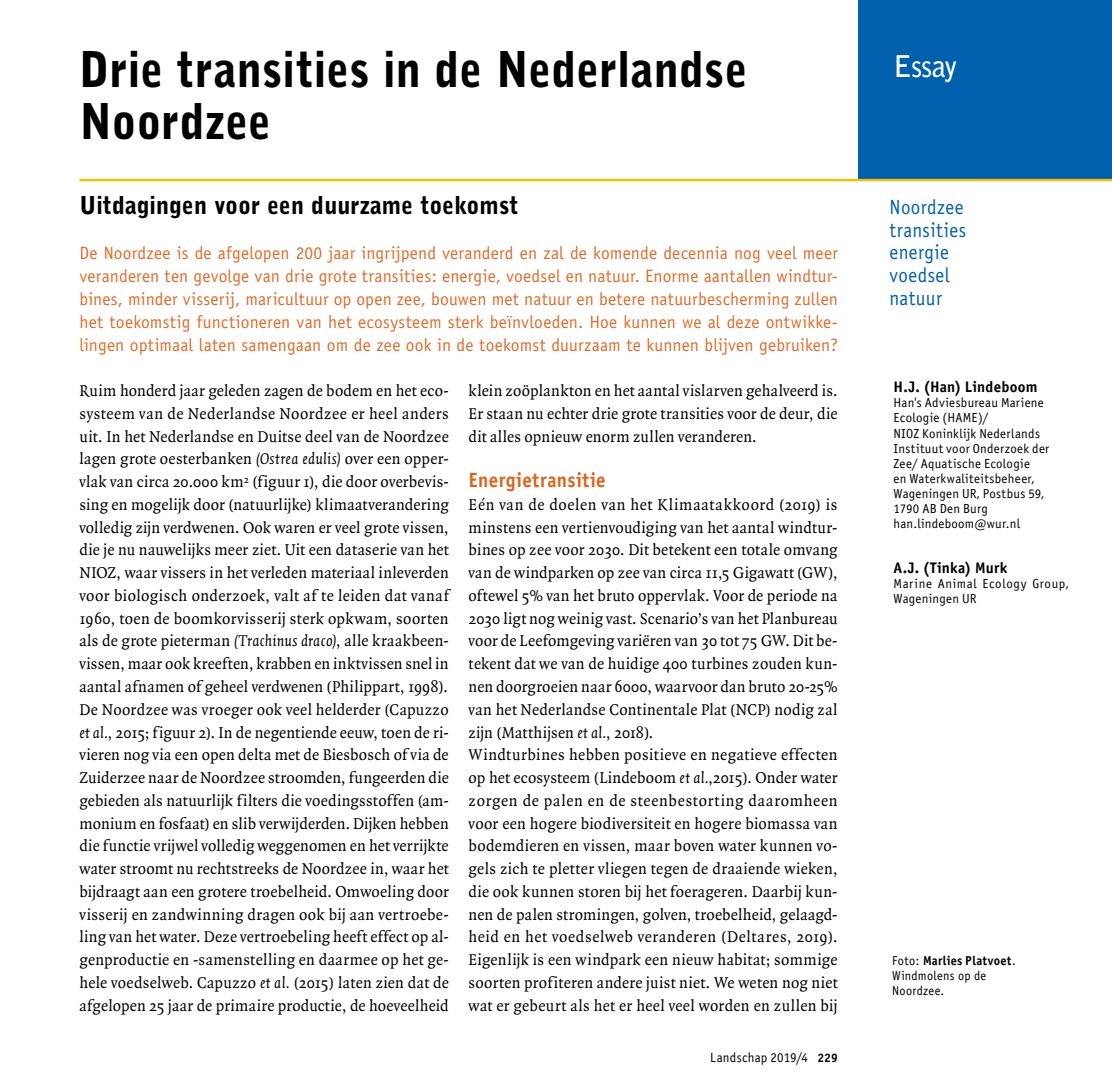
<style>
.page{position:relative;width:1112px;height:1092px;background:#fff}
.page>*{position:absolute;margin:0;border:0;box-sizing:border-box;transform-origin:0 0}
.t1{font:900 49px/52.5px "Bell Gothic";letter-spacing:.005em;color:#000;scale:.92 1}
.t2{font:700 29.75px "Bell Gothic";letter-spacing:-.015em;color:#fff;scale:.92 1}
.t3{font:900 24.5px "Bell Gothic";letter-spacing:.005em;color:#000;scale:.95 1}
.t4{font:20.65px/22.8px "Officina Sans ITC";letter-spacing:.02em;color:#0060ae;scale:.92 1}
.t5{font:20.65px "Officina Sans Bold ITC";letter-spacing:.02em;color:#dc651e;scale:.92 1}
.t6{font:17.85px/22.8px "Officina Sans";letter-spacing:.01em;color:#df6d2c;text-align:justify}
.t7{font:16.8px/22.8px "Quadraat OT";letter-spacing:.02em;color:#000;text-align:justify;scale:.96 1}
.t8{font:15.4px "Officina Sans Bold ITC";letter-spacing:.015em;color:#000}
.t9{font:13.47px "Officina Sans ITC";letter-spacing:.015em;color:#000;scale:.96 1}
.t10{font:13.12px/15px "Officina Sans ITC";letter-spacing:.02em;color:#000}
.t11{font:13.12px/15px "Officina Sans ITC";letter-spacing:.045em;color:#000}
.t12{font:12.95px/15px "Officina Sans";letter-spacing:.02em;color:#000;scale:.95 1}
.t13{font:12.95px "Officina Sans Bold ITC";letter-spacing:.025em;color:#000;scale:.95 1}
.s1{font-style:italic}
.s2{font-family:"Officina Sans Bold ITC";font-size:12.25px}
.s3{font-family:"Officina Sans"}
</style>
<div class="page">
<div style="left:858px;top:0;width:253px;height:179px;background:#0060ae"></div>
<hr style="left:79px;top:179px;width:1032px;height:2px;background:#f3c108">
<h1 class="t1" style="left:79px;top:44px;width:727px">Drie transities in de Nederlandse<br>Noordzee</h1>
<h3 class="t3" style="left:79px;top:191px;width:463px">Uitdagingen voor een duurzame toekomst</h3>
<p class="t6" style="left:79px;top:242px;width:760px">De Noordzee is de afgelopen 200 jaar ingrijpend veranderd en zal de komende decennia nog veel meer veranderen ten gevolge van drie grote transities: energie, voedsel en natuur. Enorme aantallen windtur&shy;bines, minder visserij, maricultuur op open zee, bouwen met natuur en betere natuurbescherming zullen het toekomstig functioneren van het ecosysteem sterk beïnvloeden. Hoe kunnen we al deze ontwikke&shy;lingen optimaal laten samengaan om de zee ook in de toekomst duurzaam te kunnen blijven gebruiken?</p>
<p class="t7" style="left:79px;top:379px;width:386px">Ruim honderd jaar geleden zagen de bodem en het eco&shy;systeem van de Nederlandse Noordzee er heel anders uit. In het Nederlandse en Duitse deel van de Noordzee lagen grote oesterbanken <span class="s1">(Ostrea edulis)</span> over een opper&shy;vlak van circa 20.000 km<sup>2</sup> (figuur 1), die door overbevis&shy;sing en mogelijk door (natuurlijke) klimaatverandering volledig zijn verdwenen. Ook waren er veel grote vissen, die je nu nauwelijks meer ziet. Uit een dataserie van het NIOZ, waar vissers in het verleden materiaal inleverden voor biologisch onderzoek, valt af te leiden dat vanaf 1960, toen de boomkorvisserij sterk opkwam, soorten als de grote pieterman <span class="s1">(Trachinus draco)</span>, alle kraakbeen&shy;vissen, maar ook kreeften, krabben en inktvissen snel in aantal afnamen of geheel verdwenen (Philippart, 1998).<br>De Noordzee was vroeger ook veel helderder (Capuzzo <span class="s1">et al.</span>, 2015; figuur 2). In de negentiende eeuw, toen de ri&shy;vieren nog via een open delta met de Biesbosch of via de Zuiderzee naar de Noordzee stroomden, fungeerden die gebieden als natuurlijk filters die voedingsstoffen (am&shy;monium en fosfaat) en slib verwijderden. Dijken hebben die functie vrijwel volledig weggenomen en het verrijkte water stroomt nu rechtstreeks de Noordzee in, waar het bijdraagt aan een grotere troebelheid. Omwoeling door visserij en zandwinning dragen ook bij aan vertroebe&shy;ling van het water. Deze vertroebeling heeft effect op al&shy;genproductie en -samenstelling en daarmee op het ge&shy;hele voedselweb. Capuzzo <span class="s1">et al.</span> (2015) laten zien dat de afgelopen 25 jaar de primaire productie, de hoeveelheid</p>
<p class="t7" style="left:468px;top:379px;width:386px">klein zoöplankton en het aantal vislarven gehalveerd is.<br>Er staan nu echter drie grote transities voor de deur, die dit alles opnieuw enorm zullen veranderen.</p>
<p class="t5" style="left:468px;top:467px;width:150px">Energietransitie</p>
<p class="t7" style="left:468px;top:493px;width:386px;text-align:left">Eén van de doelen van het Klimaatakkoord (2019) is minstens een vertienvoudiging van het aantal windtur&shy;bines op zee voor 2030. Dit betekent een totale omvang van de windparken op zee van circa 11,5 Gigawatt (GW), oftewel 5% van het bruto oppervlak. Voor de periode na 2030 ligt nog weinig vast. Scenario’s van het Planbureau voor de Leefomgeving variëren van 30 tot 75 GW. Dit be&shy;tekent dat we van de huidige 400 turbines zouden kun&shy;nen doorgroeien naar 6000, waarvoor dan bruto 20-25% van het Nederlandse Continentale Plat (NCP) nodig zal zijn (Matthijsen <span class="s1">et al.</span>, 2018).<br>Windturbines hebben positieve en negatieve effecten op het ecosysteem (Lindeboom <span class="s1">et al.</span>,2015). Onder water zorgen de palen en de steenbestorting daaromheen voor een hogere biodiversiteit en hogere biomassa van bodemdieren en vissen, maar boven water kunnen vo&shy;gels zich te pletter vliegen tegen de draaiende wieken, die ook kunnen storen bij het foerageren. Daarbij kun&shy;nen de palen stromingen, golven, troebelheid, gelaagd&shy;heid en het voedselweb veranderen (Deltares, 2019).<br>Eigenlijk is een windpark een nieuw habitat; sommige soorten profiteren andere juist niet. We weten nog niet wat er gebeurt als het er heel veel worden en zullen bij</p>
<p class="t9" style="left:710px;top:1049px;width:134px">Landschap 2019/4 <span class="s2">229</span></p>
<h2 class="t2" style="left:893px;top:49px;width:70px">Essay</h2>
<p class="t4" style="left:889px;top:196px;width:85px">Noordzee transities energie voedsel natuur</p>
<p class="t8" style="left:893px;top:377px;width:145px">H.J. (Han) Lindeboom</p>
<p class="t10" style="left:893px;top:395px;width:157px">Han's Adviesbureau Mariene<br>Ecologie (HAME)/<br>NIOZ Koninklijk Nederlands<br>Instituut voor Onderzoek der<br>Zee/ Aquatische Ecologie<br>en Waterkwaliteitsbeheer,<br>Wageningen UR, Postbus 59,<br>1790 AB Den Burg han.lindeboom@wur.nl</p>
<p class="t8" style="left:893px;top:558px;width:115px">A.J. (Tinka) Murk</p>
<p class="t11" style="left:893px;top:576px;width:176px">Marine Animal Ecology Group,<br>Wageningen UR</p>
<p class="t13" style="left:892px;top:952px;width:131px"><span class="s3">Foto:</span> Marlies Platvoet<span class="s3">.</span></p>
<p class="t12" style="left:892px;top:968px;width:100px">Windmolens op de<br>Noordzee.</p>
</div>
